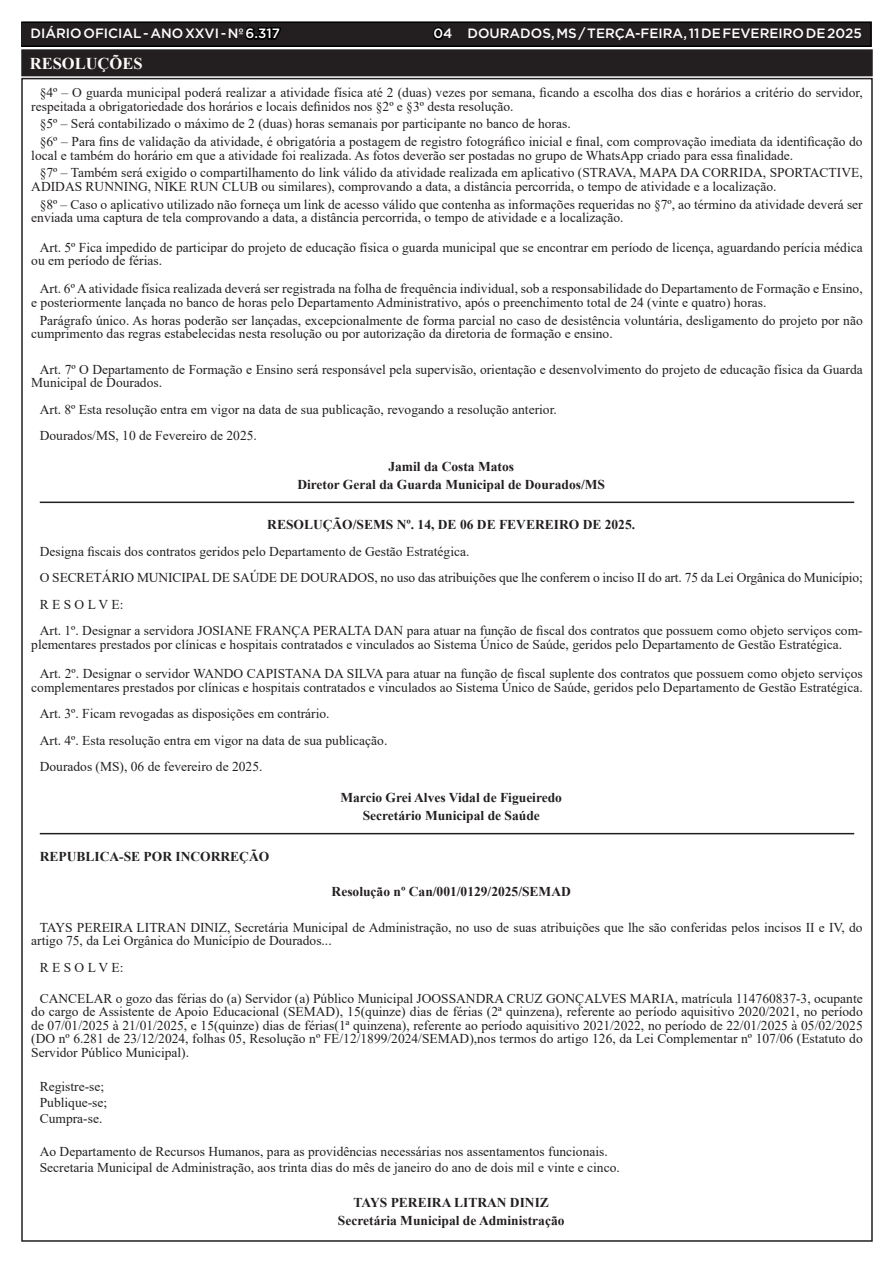
<style>
.page{position:relative;width:893px;height:1263px;background:#fff}
.page>*{position:absolute;margin:0;border:0;box-sizing:border-box;transform-origin:0 0}
.TEXTO{font:700 16.5px "Times New Roman";color:#fdfaf8}
.TEXTO-2{font:13.5px/13.5px "Times New Roman";color:#231f20}
.TEXTO-3{font:700 13.5px "Times New Roman";color:#231f20}
.t1{font:500 13.5px "Gotham";color:#fff}
.s1{color:#000}
</style>
<div class="page">
<div style="left:21px;top:22px;width:850px;height:24px;background:#231f20"></div>
<div style="left:21px;top:21px;width:851px;height:26px;border:2px solid #000"></div>
<hr style="left:40px;top:502px;width:814px;height:1px;background:#231f20">
<hr style="left:40px;top:833px;width:814px;height:1px;background:#231f20">
<div style="left:23px;top:51px;width:848px;height:23px;background:#231f20"></div>
<div style="left:21px;top:49px;width:852px;height:27px;border:4px solid #231f20"></div>
<p class="t1" style="left:31px;top:25px;width:251px">DIÁRIO OFICIAL - ANO XXVI - Nº <span class="s1">6.317</span></p>
<p class="t1" style="left:434px;top:25px;width:430px"><span class="s1">0</span>4 DOURADOS, MS / TERÇA-FEIRA, 11 DE FEVEREIRO DE 2025</p>
<p class="TEXTO" style="left:30px;top:52px;width:114px">RESOLUÇÕES</p>
<p class="TEXTO-2" style="left:31px;top:86px;width:833px;text-indent:9px">§4º – O guarda municipal poderá realizar a atividade física até 2 (duas) vezes por semana, ficando a escolha dos dias e horários a critério do servidor, respeitada a obrigatoriedade dos horários e locais definidos nos §2º e §3º desta resolução.</p>
<p class="TEXTO-2" style="left:40px;top:117px;width:532px">§5º – Será contabilizado o máximo de 2 (duas) horas semanais por participante no banco de horas.</p>
<p class="TEXTO-2" style="left:31px;top:135px;width:833px;text-indent:9px">§6º – Para fins de validação da atividade, é obrigatória a postagem de registro fotográfico inicial e final, com comprovação imediata da identificação do local e também do horário em que a atividade foi realizada. As fotos deverão ser postadas no grupo de WhatsApp criado para essa finalidade.</p>
<p class="TEXTO-2" style="left:31px;top:166px;width:833px;text-indent:9px">§7º – Também será exigido o compartilhamento do link válido da atividade realizada em aplicativo (STRAVA, MAPA DA CORRIDA, SPORTACTIVE,<br>ADIDAS RUNNING, NIKE RUN CLUB ou similares), comprovando a data, a distância percorrida, o tempo de atividade e a localização.</p>
<p class="TEXTO-2" style="left:31px;top:197px;width:833px;text-indent:9px">§8º – Caso o aplicativo utilizado não forneça um link de acesso válido que contenha as informações requeridas no §7º, ao término da atividade deverá ser enviada uma captura de tela comprovando a data, a distância percorrida, o tempo de atividade e a localização.</p>
<p class="TEXTO-2" style="left:31px;top:240px;width:833px;text-indent:9px">Art. 5º Fica impedido de participar do projeto de educação física o guarda municipal que se encontrar em período de licença, aguardando perícia médica ou em período de férias.</p>
<p class="TEXTO-2" style="left:31px;top:282px;width:833px;text-indent:9px">Art. 6º A atividade física realizada deverá ser registrada na folha de frequência individual, sob a responsabilidade do Departamento de Formação e Ensino, e posteriormente lançada no banco de horas pelo Departamento Administrativo, após o preenchimento total de 24 (vinte e quatro) horas.</p>
<p class="TEXTO-2" style="left:31px;top:313px;width:833px;text-indent:9px">Parágrafo único. As horas poderão ser lançadas, excepcionalmente de forma parcial no caso de desistência voluntária, desligamento do projeto por não cumprimento das regras estabelecidas nesta resolução ou por autorização da diretoria de formação e ensino.</p>
<p class="TEXTO-2" style="left:31px;top:362px;width:833px;text-indent:9px">Art. 7º O Departamento de Formação e Ensino será responsável pela supervisão, orientação e desenvolvimento do projeto de educação física da Guarda<br>Municipal de Dourados.</p>
<p class="TEXTO-2" style="left:40px;top:402px;width:518px">Art. 8º Esta resolução entra em vigor na data de sua publicação, revogando a resolução anterior.</p>
<p class="TEXTO-2" style="left:40px;top:428px;width:219px">Dourados/MS, 10 de Fevereiro de 2025.</p>
<p class="TEXTO-3" style="left:388px;top:457px;width:127px">Jamil da Costa Matos</p>
<p class="TEXTO-3" style="left:297px;top:474px;width:309px">Diretor Geral da Guarda Municipal de Dourados/MS</p>
<p class="TEXTO-3" style="left:267px;top:515px;width:369px">RESOLUÇÃO/SEMS Nº. 14, DE 06 DE FEVEREIRO DE 2025.</p>
<p class="TEXTO-2" style="left:40px;top:544px;width:431px">Designa fiscais dos contratos geridos pelo Departamento de Gestão Estratégica.</p>
<p class="TEXTO-2" style="left:40px;top:571px;width:824px">O SECRETÁRIO MUNICIPAL DE SAÚDE DE DOURADOS, no uso das atribuições que lhe conferem o inciso II do art. 75 da Lei Orgânica do Município;</p>
<p class="TEXTO-2" style="left:40px;top:597px;width:85px">R E S O L V E:</p>
<p class="TEXTO-2" style="left:31px;top:624px;width:833px;text-indent:9px">Art. 1º. Designar a servidora JOSIANE FRANÇA PERALTA DAN para atuar na função de fiscal dos contratos que possuem como objeto serviços com&shy;plementares prestados por clínicas e hospitais contratados e vinculados ao Sistema Único de Saúde, geridos pelo Departamento de Gestão Estratégica.</p>
<p class="TEXTO-2" style="left:31px;top:667px;width:833px;text-align:right">Art. 2º. Designar o servidor WANDO CAPISTANA DA SILVA para atuar na função de fiscal suplente dos contratos que possuem como objeto serviços complementares prestados por clínicas e hospitais contratados e vinculados ao Sistema Único de Saúde, geridos pelo Departamento de Gestão Estratégica.</p>
<p class="TEXTO-2" style="left:40px;top:707px;width:291px">Art. 3º. Ficam revogadas as disposições em contrário.</p>
<p class="TEXTO-2" style="left:40px;top:733px;width:349px">Art. 4º. Esta resolução entra em vigor na data de sua publicação.</p>
<p class="TEXTO-2" style="left:40px;top:760px;width:224px">Dourados (MS), 06 de fevereiro de 2025.</p>
<p class="TEXTO-3" style="left:340px;top:788px;width:223px">Marcio Grei Alves Vidal de Figueiredo</p>
<p class="TEXTO-3" style="left:363px;top:806px;width:179px">Secretário Municipal de Saúde</p>
<p class="TEXTO-3" style="left:40px;top:846px;width:231px">REPUBLICA-SE POR INCORREÇÃO</p>
<p class="TEXTO-3" style="left:332px;top:882px;width:241px">Resolução nº Can/001/0129/2025/SEMAD</p>
<p class="TEXTO-2" style="left:31px;top:920px;width:833px;text-indent:9px">TAYS PEREIRA LITRAN DINIZ, Secretária Municipal de Administração, no uso de suas atribuições que lhe são conferidas pelos incisos II e IV, do artigo 75, da Lei Orgânica do Município de Dourados...</p>
<p class="TEXTO-2" style="left:40px;top:960px;width:85px">R E S O L V E:</p>
<p class="TEXTO-2" style="left:31px;top:991px;width:833px;text-align:justify;text-indent:9px">CANCELAR o gozo das férias do (a) Servidor (a) Público Municipal JOOSSANDRA CRUZ GONÇALVES MARIA, matrícula 114760837-3, ocupante do cargo de Assistente de Apoio Educacional (SEMAD), 15(quinze) dias de férias (2ª quinzena), referente ao período aquisitivo 2020/2021, no período de 07/01/2025 à 21/01/2025, e 15(quinze) dias de férias(1ª quinzena), referente ao período aquisitivo 2021/2022, no período de 22/01/2025 à 05/02/2025 (DO nº 6.281 de 23/12/2024, folhas 05, Resolução nº FE/12/1899/2024/SEMAD),nos termos do artigo 126, da Lei Complementar nº 107/06 (Estatuto do Servidor Público Municipal).</p>
<p class="TEXTO-2" style="left:40px;top:1079px;width:66px">Registre-se;</p>
<p class="TEXTO-2" style="left:40px;top:1095px;width:69px">Publique-se;</p>
<p class="TEXTO-2" style="left:40px;top:1111px;width:64px">Cumpra-se.</p>
<p class="TEXTO-2" style="left:40px;top:1144px;width:569px">Ao Departamento de Recursos Humanos, para as providências necessárias nos assentamentos funcionais.</p>
<p class="TEXTO-2" style="left:40px;top:1160px;width:582px">Secretaria Municipal de Administração, aos trinta dias do mês de janeiro do ano de dois mil e vinte e cinco.</p>
<p class="TEXTO-3" style="left:354px;top:1193px;width:197px">TAYS PEREIRA LITRAN DINIZ</p>
<p class="TEXTO-3" style="left:338px;top:1211px;width:228px">Secretária Municipal de Administração</p>
</div>
